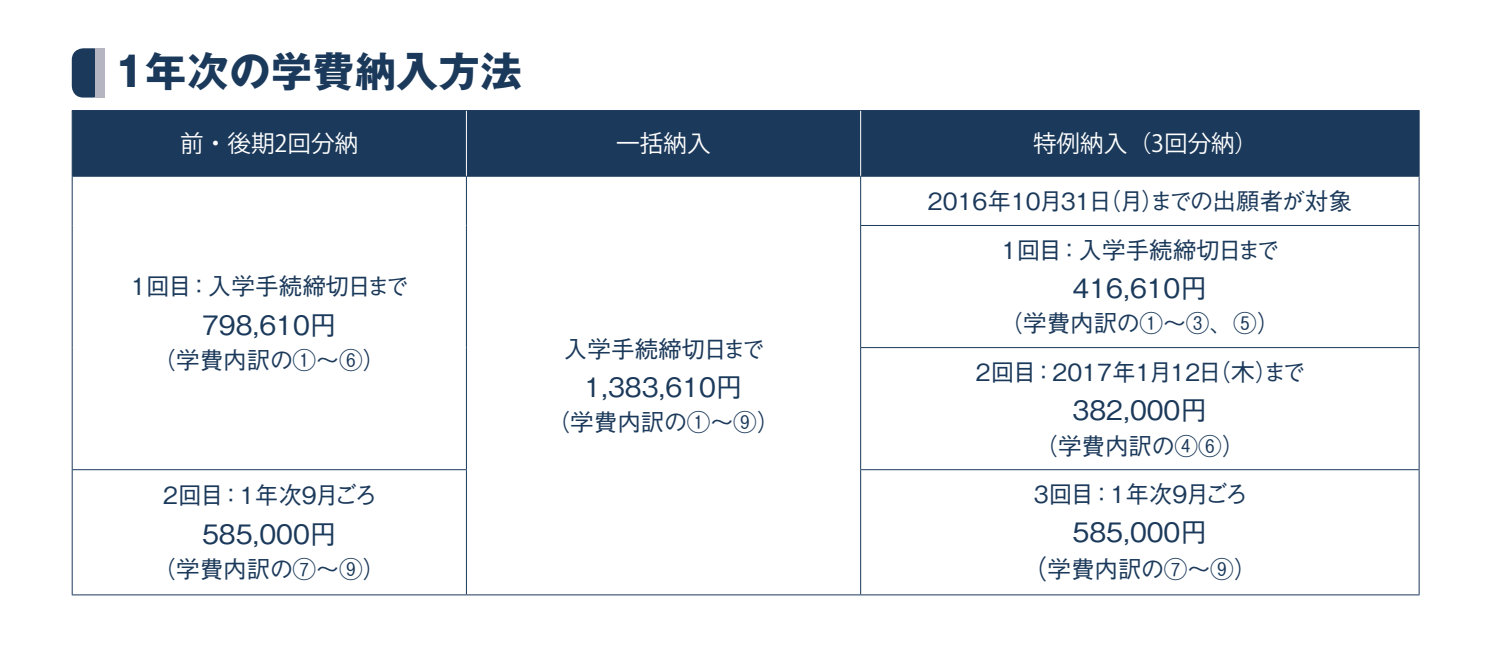
<style>
.page{position:relative;width:1489px;height:652px;background:#fff}
.page>*{position:absolute;margin:0;border:0;box-sizing:border-box;transform-origin:0 0}
.t1{font:700 41px "Gothic MB101 Pro";letter-spacing:.02em;color:#1b395a}
.t2{font:500 26.75px "Gothic BBB Pro";color:#1b395a}
.t3{font:500 23.5px/48.8px "Gothic BBB Pro";letter-spacing:-.005em;color:#1b395a;text-align:center}
.t4{font:23.5px "Koz Go Pr 6 N";color:#fff}
.t5{font:500 23.5px "Gothic BBB Pro";letter-spacing:-.035em;color:#1b395a}
.s1{font-size:26.75px}
</style>
<div class="page">
<div style="left:73px;top:111px;width:1345px;height:65px;background:#1b395a"></div>
<hr style="left:72px;top:110px;width:394px;height:1px;background:#1b395a">
<hr style="left:72px;top:111px;width:1px;height:65px;background:#1b395a">
<hr style="left:466px;top:110px;width:394px;height:1px;background:#1b395a">
<hr style="left:860px;top:110px;width:559px;height:1px;background:#1b395a">
<hr style="left:1418px;top:111px;width:1px;height:65px;background:#1b395a">
<hr style="left:72px;top:176px;width:394px;height:1px;background:#1b395a">
<hr style="left:72px;top:177px;width:1px;height:48px;background:#1b395a">
<hr style="left:466px;top:176px;width:394px;height:1px;background:#1b395a">
<hr style="left:466px;top:177px;width:1px;height:48px;background:#1b395a">
<hr style="left:860px;top:176px;width:559px;height:1px;background:#1b395a">
<hr style="left:860px;top:177px;width:1px;height:48px;background:#1b395a">
<hr style="left:1418px;top:177px;width:1px;height:48px;background:#1b395a">
<hr style="left:72px;top:225px;width:1px;height:123px;background:#1b395a">
<hr style="left:466px;top:225px;width:1px;height:123px;background:#1b395a">
<hr style="left:860px;top:225px;width:559px;height:1px;background:#1b395a">
<hr style="left:860px;top:226px;width:1px;height:121px;background:#1b395a">
<hr style="left:1418px;top:226px;width:1px;height:121px;background:#1b395a">
<hr style="left:72px;top:348px;width:1px;height:121px;background:#1b395a">
<hr style="left:466px;top:348px;width:1px;height:121px;background:#1b395a">
<hr style="left:860px;top:347px;width:559px;height:1px;background:#1b395a">
<hr style="left:860px;top:348px;width:1px;height:121px;background:#1b395a">
<hr style="left:1418px;top:348px;width:1px;height:121px;background:#1b395a">
<hr style="left:72px;top:469px;width:395px;height:1px;background:#1b395a">
<hr style="left:72px;top:470px;width:1px;height:124px;background:#1b395a">
<hr style="left:466px;top:470px;width:1px;height:124px;background:#1b395a">
<hr style="left:860px;top:469px;width:559px;height:1px;background:#1b395a">
<hr style="left:860px;top:470px;width:1px;height:124px;background:#1b395a">
<hr style="left:1418px;top:470px;width:1px;height:124px;background:#1b395a">
<hr style="left:72px;top:594px;width:394px;height:1px;background:#1b395a">
<hr style="left:466px;top:594px;width:394px;height:1px;background:#1b395a">
<hr style="left:860px;top:594px;width:559px;height:1px;background:#1b395a">
<hr style="left:466px;top:111px;width:1px;height:65px;background:#fff">
<hr style="left:860px;top:111px;width:1px;height:65px;background:#fff">
<div style="left:72px;top:48px;width:33px;height:50px;background:#1b395a;border-radius:12px"></div>
<div style="left:95px;top:48px;width:10px;height:50px;background:#b5b5c1"></div>
<h1 class="t1" style="left:72px;top:37px;width:451px">　1年次の学費納入方法</h1>
<p class="t4" style="left:180px;top:131px;width:180px">前・後期2回分納</p>
<p class="t4" style="left:616px;top:131px;width:96px">一括納入</p>
<p class="t4" style="left:1032px;top:131px;width:226px">特例納入（3回分納）</p>
<p class="t3" style="left:131px;top:259px;width:279px">1回目：入学手続締切日まで</p>
<p class="t2" style="left:202px;top:303px;width:136px">798,610円</p>
<p class="t3" style="left:152px;top:333px;width:235px">（学費内訳の①～⑥）</p>
<p class="t5" style="left:163px;top:477px;width:216px">2回目：1年次9月ごろ</p>
<p class="t2" style="left:202px;top:512px;width:136px">585,000円</p>
<p class="t3" style="left:152px;top:542px;width:235px">（学費内訳の⑦～⑨）</p>
<p class="t3" style="left:564px;top:321px;width:203px">入学手続締切日まで</p>
<p class="t2" style="left:584px;top:366px;width:160px">1,383,610円</p>
<p class="t3" style="left:546px;top:395px;width:235px">（学費内訳の①～⑨）</p>
<p class="t3" style="left:927px;top:174px;width:425px">2016年10月31日（月）までの出願者が対象<br>1回目：入学手続締切日まで</p>
<p class="t2" style="left:1072px;top:267px;width:136px">416,610円</p>
<p class="t3" style="left:975px;top:297px;width:331px">（学費内訳の①～③、⑤）<br>2回目：2017年1月12日（木）まで</p>
<p class="t2" style="left:1072px;top:389px;width:136px">382,000円</p>
<p class="t3" style="left:1034px;top:418px;width:212px">（学費内訳の④⑥）</p>
<p class="t5" style="left:1033px;top:475px;width:216px">3回目：1年次9月ごろ</p>
<p class="t2" style="left:1072px;top:511px;width:136px">585,000円</p>
<p class="t3" style="left:1020px;top:542px;width:238px"><span class="s1">（</span>学費内訳の⑦～⑨）</p>
</div>
